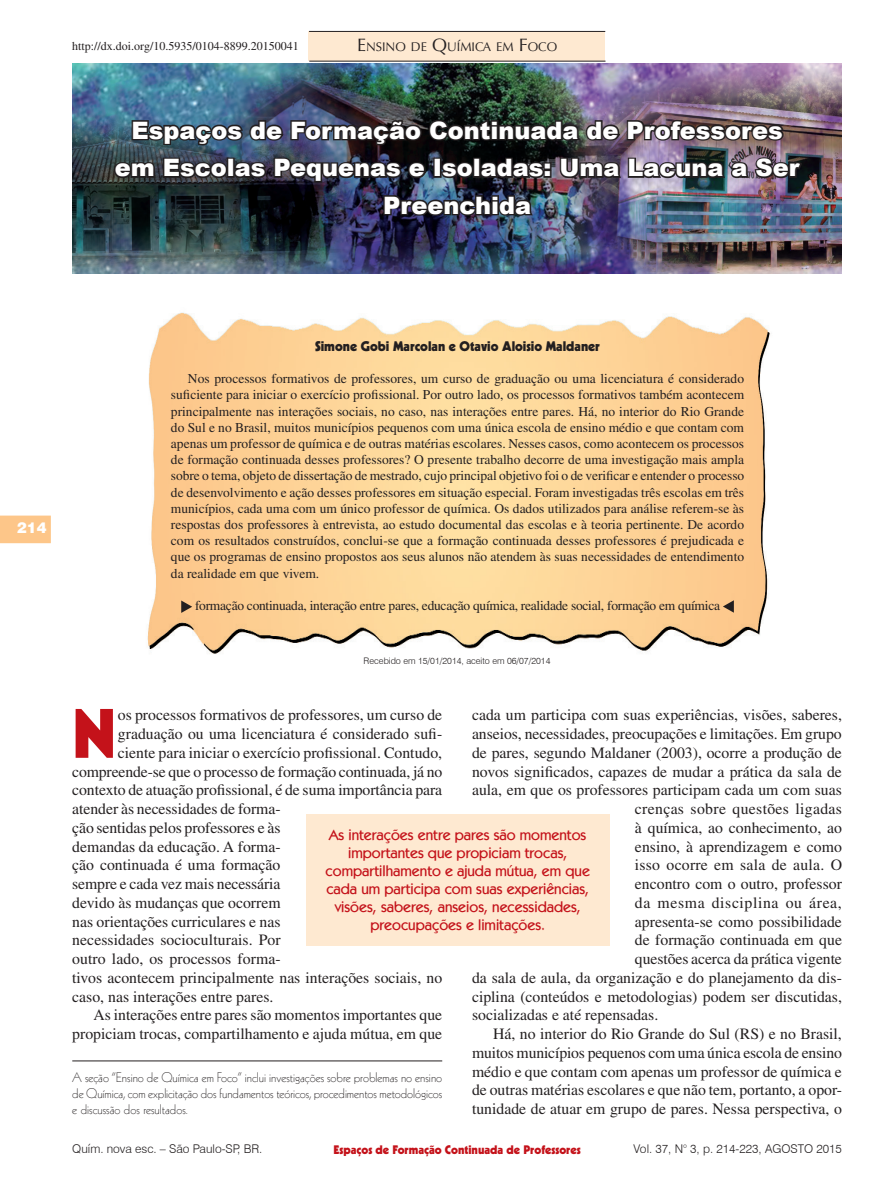
<style>
.page{position:relative;width:893px;height:1191px;background:#fff}
.page>*{position:absolute;margin:0;border:0;box-sizing:border-box;transform-origin:0 0}
.Normal_1º_Parágrafo{font:900 67.8px "Kabel";color:#c4121a}
.Título{font:900 24px/37.5px "Arial";color:#fff;text-align:center}
.Normal_1º_Parágrafo-2{font:15.75px/18.8px "Times";color:#231f20;text-align:right}
.Normal_1º_Parágrafo-3{font:15.75px "Times";letter-spacing:.02em;color:#231f20}
.Normal_1º_Parágrafo-4{font:15.75px "Times";letter-spacing:.04em;color:#231f20}
.Olho{font:500 15px/18px "Kabel IT Cby BT";color:#c4121a;text-align:center}
.t1{font:900 15px "Swiss 721 BT";color:#fff}
.Resumo{font:13.5px/16.2px "Times";color:#231f20;text-align:justify}
.Rodapé{font:300 13.5px/16.2px "Kabel";letter-spacing:-.005em;color:#231f20;text-align:justify}
.Keywords{font:13.5px "Times";letter-spacing:-.02em;color:#231f20}
.Autores{font:900 13.5px "Kabel";color:#231f20}
.t2{font:12.6px "Optima";color:#231f20}
.t3{font:300 12px "Swiss 721 BT";color:#231f20}
.t4{font:12px "Times";color:#231f20}
.t5{font:900 12px "Kabel";color:#c4121a}
.Recebido{font:300 9px "Swiss 721 BT";color:#231f20}
.s1{font-size:18px}
</style>
<div class="page">
<svg style="left:0;top:515px;width:51px;height:28px"></svg>
<img style="left:72px;top:64px;width:770px;height:210px">
<img style="left:147px;top:312px;width:623px;height:342px">
<div style="left:309px;top:31px;width:296px;height:30px;background:#fee9d1"></div>
<hr style="left:309px;top:61px;width:296px;height:1px;background:#231f20">
<hr style="left:309px;top:31px;width:296px;height:1px;background:#231f20">
<hr style="left:72px;top:1060px;width:370px;height:1px;background:#231f20">
<svg style="left:181px;top:600px;width:11px;height:13px"></svg>
<svg style="left:723px;top:600px;width:11px;height:12px"></svg>
<img style="left:130px;top:117px;width:656px;height:30px">
<img style="left:112px;top:155px;width:317px;height:29px">
<div style="left:433px;top:158px;width:9px;height:20px;border:3px solid #231f20"></div>
<img style="left:439px;top:155px;width:365px;height:25px">
<img style="left:382px;top:193px;width:153px;height:25px">
<div style="left:306px;top:814px;width:303px;height:131px;background:#fee9d1"></div>
<p class="t4" style="left:72px;top:39px;width:228px">http://dx.doi.org/10.5935/0104-8899.20150041</p>
<p class="t2" style="left:357px;top:39px;width:202px"><span class="s1">E</span>NSINO DE <span class="s1">Q</span>UÍMICA EM <span class="s1">F</span>OCO</p>
<p class="Título" style="left:115px;top:111px;width:686px">Espaços de Formação Continuada de Professores em Escolas Pequenas e Isoladas: Uma Lacuna a Ser<br>Preenchida</p>
<p class="t1" style="left:17px;top:518px;width:31px">214</p>
<p class="Autores" style="left:315px;top:337px;width:287px">Simone Gobi Marcolan e Otavio Aloisio Maldaner</p>
<p class="Resumo" style="left:171px;top:370px;width:575px;text-indent:17px">Nos processos formativos de professores, um curso de graduação ou uma licenciatura é considerado suficiente para iniciar o exercício profissional. Por outro lado, os processos formativos também acontecem principalmente nas interações sociais, no caso, nas interações entre pares. Há, no interior do Rio Grande do Sul e no Brasil, muitos municípios pequenos com uma única escola de ensino médio e que contam com apenas um professor de química e de outras matérias escolares. Nesses casos, como acontecem os processos de formação continuada desses professores? O presente trabalho decorre de uma investigação mais ampla sobre o tema, objeto de dissertação de mestrado, cujo principal objetivo foi o de verificar e entender o processo de desenvolvimento e ação desses professores em situação especial. Foram investigadas três escolas em três municípios, cada uma com um único professor de química. Os dados utilizados para análise referem-se às respostas dos professores à entrevista, ao estudo documental das escolas e à teoria pertinente. De acordo com os resultados construídos, conclui-se que a formação continuada desses professores é prejudicada e que os programas de ensino propostos aos seus alunos não atendem às suas necessidades de entendimento da realidade em que vivem.</p>
<p class="Keywords" style="left:195px;top:598px;width:526px">formação continuada, interação entre pares, educação química, realidade social, formação em química</p>
<p class="Recebido" style="left:364px;top:655px;width:188px">Recebido em 15/01/2014, aceito em 06/07/2014</p>
<p class="Normal_1º_Parágrafo" style="left:72px;top:690px;width:45px">N</p>
<p class="Normal_1º_Parágrafo-2" style="left:118px;top:705px;width:326px">os processos formativos de professores, um curso de</p>
<p class="Normal_1º_Parágrafo-2" style="left:472px;top:705px;width:371px">cada um participa com suas experiências, visões, saberes,</p>
<p class="Normal_1º_Parágrafo-2" style="left:472px;top:724px;width:371px">anseios, necessidades, preocupações e limitações. Em grupo</p>
<p class="Normal_1º_Parágrafo-2" style="left:472px;top:743px;width:371px">de pares, segundo Maldaner (2003), ocorre a produção de</p>
<p class="Normal_1º_Parágrafo-2" style="left:472px;top:762px;width:371px">novos significados, capazes de mudar a prática da sala de</p>
<p class="Normal_1º_Parágrafo-2" style="left:472px;top:780px;width:371px">aula, em que os professores participam cada um com suas</p>
<p class="Normal_1º_Parágrafo-3" style="left:635px;top:800px;width:208px">crenças sobre questões ligadas</p>
<p class="Normal_1º_Parágrafo-2" style="left:635px;top:818px;width:208px">à química, ao conhecimento, ao</p>
<p class="Normal_1º_Parágrafo-2" style="left:635px;top:837px;width:208px">ensino, à aprendizagem e como</p>
<p class="Normal_1º_Parágrafo-2" style="left:635px;top:855px;width:209px">isso ocorre em sala de aula. O</p>
<p class="Normal_1º_Parágrafo-2" style="left:635px;top:874px;width:208px">encontro com o outro, professor</p>
<p class="Normal_1º_Parágrafo-4" style="left:635px;top:893px;width:208px">da mesma disciplina ou área,</p>
<p class="Normal_1º_Parágrafo-2" style="left:635px;top:912px;width:208px">apresenta-se como possibilidade</p>
<p class="Normal_1º_Parágrafo-2" style="left:635px;top:930px;width:208px">de formação continuada em que</p>
<p class="Normal_1º_Parágrafo-2" style="left:635px;top:949px;width:208px">questões acerca da prática vigente</p>
<p class="Normal_1º_Parágrafo-2" style="left:472px;top:968px;width:371px">da sala de aula, da organização e do planejamento da dis-</p>
<p class="Normal_1º_Parágrafo-2" style="left:472px;top:987px;width:371px">ciplina (conteúdos e metodologias) podem ser discutidas,</p>
<p class="Normal_1º_Parágrafo-2" style="left:472px;top:1005px;width:188px">socializadas e até repensadas.</p>
<p class="Normal_1º_Parágrafo-2" style="left:472px;top:1024px;width:371px;text-align:justify;text-indent:21px">Há, no interior do Rio Grande do Sul (RS) e no Brasil, muitos municípios pequenos com uma única escola de ensino médio e que contam com apenas um professor de química e de outras matérias escolares e que não tem, portanto, a opor&shy;tunidade de atuar em grupo de pares. Nessa perspectiva, o</p>
<p class="Normal_1º_Parágrafo-2" style="left:118px;top:724px;width:326px">graduação ou uma licenciatura é considerado sufi-</p>
<p class="Normal_1º_Parágrafo-2" style="left:118px;top:743px;width:326px">ciente para iniciar o exercício profissional. Contudo,</p>
<p class="Normal_1º_Parágrafo-2" style="left:72px;top:762px;width:372px">compreende-se que o processo de formação continuada, já no</p>
<p class="Normal_1º_Parágrafo-2" style="left:72px;top:780px;width:371px">contexto de atuação profissional, é de suma importância para</p>
<p class="Normal_1º_Parágrafo-2" style="left:72px;top:799px;width:210px">atender às necessidades de forma-</p>
<p class="Normal_1º_Parágrafo-2" style="left:72px;top:818px;width:210px">ção sentidas pelos professores e às</p>
<p class="Normal_1º_Parágrafo-2" style="left:72px;top:837px;width:210px">demandas da educação. A forma-</p>
<p class="Normal_1º_Parágrafo-2" style="left:72px;top:855px;width:210px">ção continuada é uma formação</p>
<p class="Normal_1º_Parágrafo-2" style="left:72px;top:874px;width:210px">sempre e cada vez mais necessária</p>
<p class="Normal_1º_Parágrafo-2" style="left:72px;top:893px;width:210px">devido às mudanças que ocorrem</p>
<p class="Normal_1º_Parágrafo-2" style="left:72px;top:912px;width:210px">nas orientações curriculares e nas</p>
<p class="Normal_1º_Parágrafo-2" style="left:72px;top:930px;width:210px">necessidades socioculturais. Por</p>
<p class="Normal_1º_Parágrafo-2" style="left:72px;top:949px;width:210px">outro lado, os processos forma-</p>
<p class="Normal_1º_Parágrafo-2" style="left:72px;top:968px;width:371px">tivos acontecem principalmente nas interações sociais, no</p>
<p class="Normal_1º_Parágrafo-2" style="left:72px;top:987px;width:203px">caso, nas interações entre pares.</p>
<p class="Normal_1º_Parágrafo-2" style="left:72px;top:1005px;width:372px">As interações entre pares são momentos importantes que propiciam trocas, compartilhamento e ajuda mútua, em que</p>
<p class="Olho" style="left:326px;top:826px;width:266px">As interações entre pares são momentos importantes que propiciam trocas, compartilhamento e ajuda mútua, em que cada um participa com suas experiências, visões, saberes, anseios, necessidades, preocupações e limitações.</p>
<p class="Rodapé" style="left:72px;top:1069px;width:371px">A seção “Ensino de Química em Foco” inclui investigações sobre problemas no ensino de Química, com explicitação dos fundamentos teóricos, procedimentos metodológicos e discussão dos resultados.</p>
<p class="t3" style="left:72px;top:1141px;width:192px">Quím. nova esc. – São Paulo-SP, BR.</p>
<p class="t3" style="left:634px;top:1141px;width:210px">Vol. 37, N° 3, p. 214-223, AGOSTO 2015</p>
<p class="t5" style="left:334px;top:1141px;width:249px">Espaços de Formação Continuada de Professores</p>
</div>
